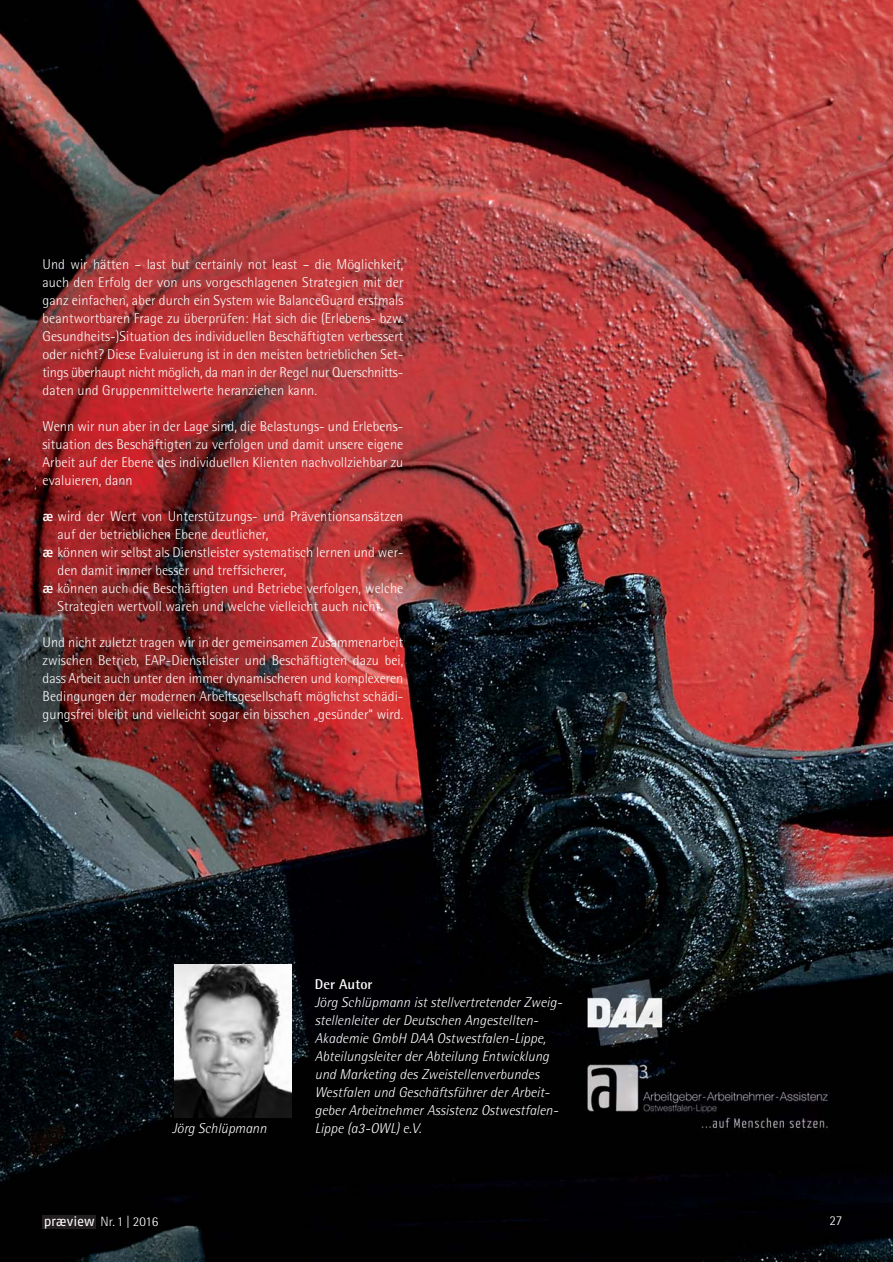
<style>
.page{position:relative;width:893px;height:1262px;background:#fff}
.page>*{position:absolute;margin:0;border:0;box-sizing:border-box;transform-origin:0 0}
.t1{font:300 14.25px/18px "Rotis Semi Sans";letter-spacing:.005em;color:#fff;text-align:justify}
.t2{font:italic 300 14.25px/18px "Rotis Semi Sans";letter-spacing:.005em;color:#fff}
.t3{font:700 14.25px "Rotis Semi Sans";letter-spacing:.005em;color:#fff}
.t4{font:300 13.5px "Rotis Semi Sans";color:#fff}
.s1{font-family:"Fago No Med";font-weight:400;font-size:13.5px}
.s2{font-family:"Fago No";font-weight:400}
</style>
<div class="page">
<img style="left:1px;top:0;width:891px;height:1261px">
<div style="left:43px;top:1215px;width:53px;height:13px;background:#231f20"></div>
<img style="left:174px;top:964px;width:117px;height:153px">
<p class="t1" style="left:43px;top:255px;width:362px">Und wir hätten – last but certainly not least – die Möglichkeit, auch den Erfolg der von uns vorgeschlagenen Strategien mit der ganz einfa chen, aber durch ein System wie BalanceGuard erstmals beantwortbaren Frage zu überprüfen: Hat sich die (Erlebens- bzw.<br>Gesundheits-)Situ ation des individuellen Beschäftigten verbessert oder nicht? Diese Evaluierung ist in den meisten betrieblichen Set&shy;tings überhaupt nicht möglich, da man in der Regel nur Querschnitts - daten und Gruppenmittelwerte heranziehen kann.</p>
<p class="t1" style="left:43px;top:417px;width:362px">Wenn wir nun aber in der Lage sind, die Belastungs- und Erlebens&shy;situation des Beschäftigten zu verfolgen und damit unsere eigene Arbeit auf der Ebene des individuellen Klienten nachvollziehbar zu evaluieren, dann</p>
<p class="t1" style="left:43px;top:507px;width:362px"><span class="s1">æ</span> wird der Wert von Unterstützungs- und Präventionsansätzen</p>
<p class="t1" style="left:57px;top:525px;width:212px">auf der betrieblichen Ebene deutlicher,</p>
<p class="t1" style="left:43px;top:543px;width:363px"><span class="s1">æ</span> können wir selbst als Dienstleister systematisch lernen und wer-</p>
<p class="t1" style="left:57px;top:561px;width:230px">den damit immer besser und treffsicherer,</p>
<p class="t1" style="left:43px;top:579px;width:362px"><span class="s1">æ</span> können auch die Beschäftigten und Betriebe verfolgen, welche</p>
<p class="t1" style="left:57px;top:597px;width:327px">Strategien wertvoll waren und welche vielleicht auch nicht.</p>
<p class="t1" style="left:43px;top:633px;width:362px">Und nicht zuletzt tragen wir in der gemeinsamen Zusammenarbeit zwischen Betrieb, EAP-Dienstleister und Beschäftigten dazu bei, dass Arbeit auch unter den immer dynamischeren und komplexeren Bedingungen der modernen Arbeitsge sellschaft möglichst schädi&shy;gungsfrei bleibt und vielleicht sogar ein bisschen „gesünder“ wird.</p>
<p class="t2" style="left:172px;top:1119px;width:96px">Jörg Schlüpmann</p>
<p class="t3" style="left:315px;top:975px;width:59px">Der Autor</p>
<p class="t2" style="left:315px;top:993px;width:249px">Jörg Schlüpmann ist stellvertretender Zweig&shy;stellenleiter der Deutschen Angestellten-Akade mie GmbH DAA Ostwestfalen-Lippe, Abtei lungsleiter der Abteilung Entwicklung und Marketing des Zweistellenverbundes Westfalen und Geschäftsführer der Arbeit - geber Arbeitnehmer Assistenz Ostwestfalen-Lippe (a3-OWL) e.V.</p>
<p class="t4" style="left:44px;top:1213px;width:116px"><span class="s2">præview</span> Nr. 1 | 2016</p>
<p class="t4" style="left:829px;top:1212px;width:15px">27</p>
</div>
